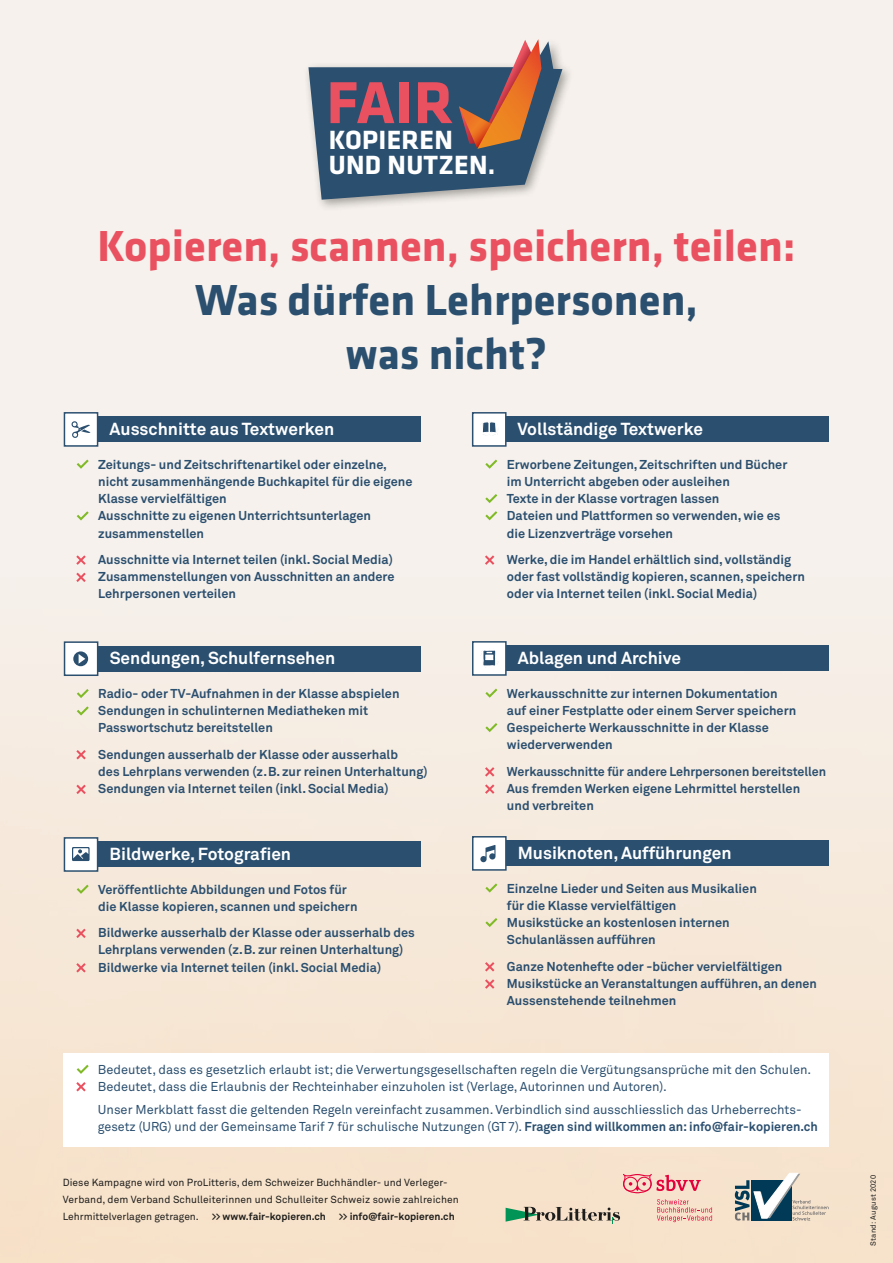
<style>
.page{position:relative;width:893px;height:1263px;background:#f6f1ec}
.page>*{position:absolute;margin:0;border:0;box-sizing:border-box;transform-origin:0 0}
.t1{font:700 61.35px "Klavika";color:#ea5160}
.t2{font:700 45px "Klavika";color:#ea5160}
.t3{font:700 45px/54px "Klavika";color:#2b4f6f;text-align:center}
.t4{font:700 27.3px/25.3px "Klavika";letter-spacing:.01em;color:#fff}
.t5{font:700 17.25px "Akkurat";color:#fff}
.t6{font:700 12.75px/17.2px "Akkurat";color:#2b4f6f}
.t7{font:12.75px/17.2px "Akkurat";color:#2b4f6f}
.t8{font:10.2px/17.4px "Akkurat";letter-spacing:.005em;color:#1d1d1b}
.t9{font:700 10.2px "Akkurat";color:#1d1d1b}
.t10{font:7.5px "Akkurat";letter-spacing:.03em;color:#1d1d1b}
.s1{font-weight:700}
</style>
<div class="page">
<img style="left:0;top:641px;width:893px;height:622px">
<div style="left:64px;top:1053px;width:765px;height:94px;background:#fff"></div>
<svg style="left:77px;top:1065px;width:12px;height:9px"></svg>
<svg style="left:76px;top:1082px;width:10px;height:9px"></svg>
<div style="left:303px;top:37px;width:271px;height:175px;background:#1d1d1b;opacity:.4"></div>
<svg style="left:308px;top:39px;width:254px;height:161px"></svg>
<svg style="left:77px;top:460px;width:12px;height:9px"></svg>
<svg style="left:77px;top:511px;width:12px;height:9px"></svg>
<svg style="left:76px;top:555px;width:10px;height:10px"></svg>
<svg style="left:76px;top:573px;width:10px;height:9px"></svg>
<div style="left:77px;top:417px;width:344px;height:25px;background:#2b4f6f"></div>
<div style="left:64px;top:412px;width:34px;height:35px;background:#fff;border:2px solid #2b4f6f"></div>
<svg style="left:71px;top:421px;width:19px;height:17px"></svg>
<svg style="left:77px;top:885px;width:12px;height:9px"></svg>
<svg style="left:76px;top:929px;width:10px;height:9px"></svg>
<svg style="left:76px;top:963px;width:10px;height:9px"></svg>
<div style="left:77px;top:842px;width:344px;height:25px;background:#2b4f6f"></div>
<div style="left:64px;top:837px;width:34px;height:35px;background:#fff;border:2px solid #2b4f6f"></div>
<svg style="left:72px;top:847px;width:18px;height:14px"></svg>
<svg style="left:77px;top:689px;width:12px;height:9px"></svg>
<svg style="left:77px;top:706px;width:12px;height:9px"></svg>
<svg style="left:76px;top:750px;width:10px;height:9px"></svg>
<svg style="left:76px;top:785px;width:10px;height:9px"></svg>
<div style="left:77px;top:646px;width:344px;height:25px;background:#2b4f6f"></div>
<div style="left:64px;top:641px;width:34px;height:35px;background:#fff;border:2px solid #2b4f6f"></div>
<svg style="left:73px;top:651px;width:15px;height:15px"></svg>
<svg style="left:485px;top:883px;width:12px;height:10px"></svg>
<svg style="left:485px;top:918px;width:12px;height:9px"></svg>
<svg style="left:485px;top:962px;width:9px;height:9px"></svg>
<svg style="left:485px;top:979px;width:9px;height:10px"></svg>
<div style="left:485px;top:840px;width:344px;height:26px;background:#2b4f6f"></div>
<div style="left:472px;top:836px;width:35px;height:35px;background:#fff;border:2px solid #2b4f6f"></div>
<svg style="left:480px;top:845px;width:15px;height:17px"></svg>
<svg style="left:485px;top:688px;width:12px;height:10px"></svg>
<svg style="left:485px;top:723px;width:12px;height:9px"></svg>
<svg style="left:485px;top:767px;width:9px;height:10px"></svg>
<svg style="left:485px;top:784px;width:9px;height:10px"></svg>
<div style="left:485px;top:646px;width:344px;height:25px;background:#2b4f6f"></div>
<div style="left:472px;top:641px;width:35px;height:35px;background:#fff;border:2px solid #2b4f6f"></div>
<svg style="left:480px;top:650px;width:18px;height:16px"></svg>
<svg style="left:485px;top:460px;width:12px;height:9px"></svg>
<svg style="left:485px;top:494px;width:12px;height:9px"></svg>
<svg style="left:485px;top:511px;width:12px;height:9px"></svg>
<svg style="left:485px;top:555px;width:9px;height:10px"></svg>
<div style="left:485px;top:417px;width:344px;height:25px;background:#2b4f6f"></div>
<div style="left:472px;top:412px;width:35px;height:35px;background:#fff;border:2px solid #2b4f6f"></div>
<svg style="left:482px;top:422px;width:16px;height:14px"></svg>
<svg style="left:657px;top:1199px;width:55px;height:23px"></svg>
<svg style="left:623px;top:1174px;width:78px;height:19px"></svg>
<svg style="left:735px;top:1173px;width:93px;height:47px;background:#a9afad"></svg>
<svg style="left:506px;top:1207px;width:114px;height:16px;background:#a5a892"></svg>
<h1 class="t1" style="left:327px;top:69px;width:128px">FAIR</h1>
<h3 class="t4" style="left:329px;top:127px;width:168px">KOPIEREN<br>UND NUTZEN.</h3>
<h2 class="t2" style="left:98px;top:221px;width:699px">Kopieren, scannen, speichern, teilen:</h2>
<h2 class="t3" style="left:195px;top:274px;width:504px">Was dürfen Lehrpersonen, was nicht?</h2>
<h3 class="t5" style="left:110px;top:418px;width:226px">Ausschnitte aus Textwerken</h3>
<p class="t6" style="left:98px;top:455px;width:316px">Zeitungs- und Zeitschriftenartikel oder einzelne, nicht zusammenhängende Buchkapitel für die eigene Klasse vervielfältigen<br>Ausschnitte zu eigenen Unterrichtsunterlagen zusammenstellen</p>
<p class="t6" style="left:98px;top:550px;width:298px">Ausschnitte via Internet teilen (inkl. Social Media)<br>Zusammenstellungen von Ausschnitten an andere<br>Lehrpersonen verteilen</p>
<h3 class="t5" style="left:110px;top:647px;width:227px">Sendungen, Schulfernsehen</h3>
<p class="t6" style="left:98px;top:684px;width:303px">Radio- oder TV-Aufnahmen in der Klasse abspielen<br>Sendungen in schulinternen Mediatheken mit<br>Passwortschutz bereitstellen</p>
<p class="t6" style="left:98px;top:745px;width:331px">Sendungen ausserhalb der Klasse oder ausserhalb<br>des Lehrplans verwenden (z.B. zur reinen Unterhaltung)<br>Sendungen via Internet teilen (inkl. Social Media)</p>
<h3 class="t5" style="left:110px;top:843px;width:183px">Bildwerke, Fotografien</h3>
<p class="t6" style="left:98px;top:880px;width:261px">Veröffentlichte Abbildungen und Fotos für die Klasse kopieren, scannen und speichern</p>
<p class="t6" style="left:98px;top:924px;width:318px">Bildwerke ausserhalb der Klasse oder ausserhalb des<br>Lehrplans verwenden (z.B. zur reinen Unterhaltung)<br>Bildwerke via Internet teilen (inkl. Social Media)</p>
<h3 class="t5" style="left:517px;top:418px;width:187px">Vollständige Textwerke</h3>
<p class="t6" style="left:507px;top:455px;width:282px">Erworbene Zeitungen, Zeitschriften und Bücher im Unterricht abgeben oder ausleihen<br>Texte in der Klasse vortragen lassen<br>Dateien und Plattformen so verwenden, wie es die Lizenzverträge vorsehen</p>
<p class="t6" style="left:507px;top:550px;width:300px">Werke, die im Handel erhältlich sind, vollständig oder fast vollständig kopieren, scannen, speichern oder via Internet teilen (inkl. Social Media)</p>
<h3 class="t5" style="left:518px;top:647px;width:165px">Ablagen und Archive</h3>
<p class="t6" style="left:507px;top:684px;width:291px">Werkausschnitte zur internen Dokumentation auf einer Festplatte oder einem Server speichern Gespeicherte Werkausschnitte in der Klasse wiederverwenden</p>
<p class="t6" style="left:507px;top:762px;width:321px">Werkausschnitte für andere Lehrpersonen bereitstellen<br>Aus fremden Werken eigene Lehrmittel herstellen und verbreiten</p>
<h3 class="t5" style="left:518px;top:842px;width:215px">Musiknoten, Aufführungen</h3>
<p class="t6" style="left:507px;top:879px;width:251px">Einzelne Lieder und Seiten aus Musikalien für die Klasse vervielfältigen<br>Musikstücke an kostenlosen internen Schulanlässen aufführen</p>
<p class="t6" style="left:507px;top:957px;width:311px">Ganze Notenhefte oder -bücher vervielfältigen<br>Musikstücke an Veranstaltungen aufführen, an denen<br>Aussenstehende teilnehmen</p>
<p class="t7" style="left:98px;top:1060px;width:715px">Bedeutet, dass es gesetzlich erlaubt ist; die Verwertungsgesellschaften regeln die Vergütungsansprüche mit den Schulen.<br>Bedeutet, dass die Erlaubnis der Rechteinhaber einzuholen ist (Verlage, Autorinnen und Autoren).</p>
<p class="t7" style="left:98px;top:1100px;width:721px">Unser Merkblatt fasst die geltenden Regeln vereinfacht zusammen. Verbindlich sind ausschliesslich das Urheberrechts&shy;gesetz (URG) und der Gemeinsame Tarif 7 für schulische Nutzungen (GT 7). <span class="s1">Fragen sind willkommen an: info@fair-kopieren.ch</span></p>
<p class="t8" style="left:63px;top:1173px;width:397px">Diese Kampagne wird von ProLitteris, dem Schweizer Buchhändler- und Verleger-<br>Verband, dem Verband Schulleiterinnen und Schulleiter Schweiz sowie zahlreichen<br>Lehrmittelverlagen getragen.</p>
<p class="t9" style="left:212px;top:1210px;width:116px">&gt;&gt; www.fair-kopieren.ch</p>
<p class="t9" style="left:339px;top:1210px;width:117px">&gt;&gt; info@fair-kopieren.ch</p>
<p class="t10" style="left:869px;top:1246px;width:72px;rotate:-90deg">Stand: August 2020</p>
</div>
